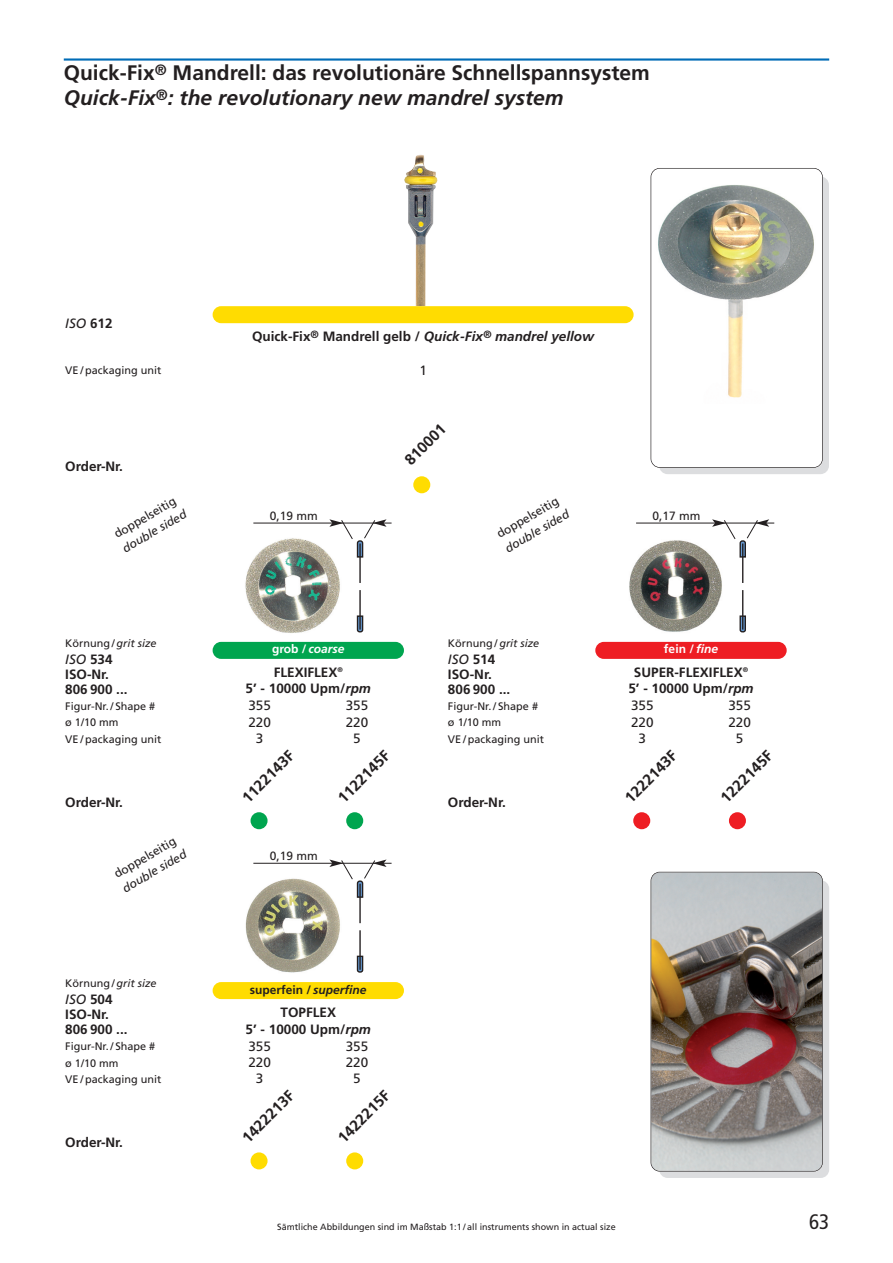
<style>
.page{position:relative;width:893px;height:1263px;background:#fff}
.page>*{position:absolute;margin:0;border:0;box-sizing:border-box;transform-origin:0 0}
.t1{font:700 21px/25.5px "Frutiger LT";color:#231f20}
.t2{font:condensed 21px "Frutiger LT";color:#231f20}
.t3{font:700 15.15px "Frutiger LT";color:#231f20}
.t4{font:700 13.5px/15px "Frutiger LT";color:#231f20;text-align:center}
.t5{font:13.5px/16.4px "Frutiger LT";color:#231f20;text-align:center}
.t6{font:italic 13.5px "Frutiger LT";color:#231f20}
.t7{font:12px/16.5px "Frutiger LT";color:#231f20}
.t8{font:700 12px "Frutiger LT";color:#231f20}
.t9{font:italic 700 12px "Frutiger LT";color:#fff}
.t10{font:700 12px "Frutiger LT";color:#fff}
.t11{font:10.8px/16.4px "Frutiger LT";color:#231f20}
.t12{font:9px "Frutiger LT";color:#231f20}
.s1{font-style:italic}
.s2{font-weight:700;font-style:normal}
.s3{font-weight:400;font-style:italic}
.s4{font-style:normal}
</style>
<div class="page">
<hr style="left:64px;top:58px;width:765px;height:3px;background:#006cb7">
<img style="left:404px;top:155px;width:34px;height:151px">
<div style="left:659px;top:176px;width:170px;height:298px;background:#dcdddf;border-radius:9px"></div>
<div style="left:651px;top:168px;width:172px;height:300px;background:#fff;border-radius:9px"></div>
<img style="left:658px;top:185px;width:156px;height:213px">
<div style="left:651px;top:168px;width:172px;height:300px;border:1px solid #231f20;border-radius:9px"></div>
<div style="left:659px;top:880px;width:170px;height:298px;background:#dcdddf;border-radius:9px"></div>
<img style="left:651px;top:872px;width:171px;height:299px;border-radius:9px">
<div style="left:651px;top:872px;width:172px;height:299px;border:1px solid #231f20;border-radius:9px"></div>
<div style="left:213px;top:306px;width:421px;height:17px;background:#ffdc01;border-radius:9px"></div>
<div style="left:213px;top:642px;width:191px;height:17px;background:#00a54f;border-radius:9px"></div>
<div style="left:413px;top:476px;width:17px;height:17px;background:#ffdc01;border-radius:50%"></div>
<div style="left:251px;top:812px;width:17px;height:17px;background:#00a54f;border-radius:50%"></div>
<div style="left:346px;top:812px;width:17px;height:17px;background:#00a54f;border-radius:50%"></div>
<svg style="left:356px;top:615px;width:8px;height:17px"></svg>
<hr style="left:359px;top:543px;width:2px;height:40px;background:#231f20">
<hr style="left:359px;top:590px;width:2px;height:40px;background:#231f20">
<hr style="left:253px;top:523px;width:139px;height:1px;background:#231f20">
<svg style="left:329px;top:519px;width:58px;height:39px"></svg>
<img style="left:244px;top:537px;width:98px;height:98px;border-radius:50%">
<div style="left:213px;top:982px;width:191px;height:17px;background:#ffdc01;border-radius:9px"></div>
<div style="left:251px;top:1152px;width:17px;height:17px;background:#ffdc01;border-radius:50%"></div>
<div style="left:346px;top:1152px;width:17px;height:17px;background:#ffdc01;border-radius:50%"></div>
<svg style="left:356px;top:955px;width:8px;height:18px"></svg>
<hr style="left:359px;top:884px;width:2px;height:39px;background:#231f20">
<hr style="left:359px;top:930px;width:2px;height:40px;background:#231f20">
<hr style="left:253px;top:863px;width:139px;height:1px;background:#231f20">
<svg style="left:329px;top:859px;width:58px;height:39px"></svg>
<img style="left:244px;top:877px;width:98px;height:98px;border-radius:50%">
<div style="left:595px;top:642px;width:192px;height:17px;background:#ee1d23;border-radius:9px"></div>
<div style="left:633px;top:812px;width:17px;height:17px;background:#ee1d23;border-radius:50%"></div>
<div style="left:729px;top:812px;width:17px;height:17px;background:#ee1d23;border-radius:50%"></div>
<svg style="left:739px;top:615px;width:7px;height:17px"></svg>
<hr style="left:742px;top:543px;width:1px;height:40px;background:#231f20">
<hr style="left:742px;top:590px;width:1px;height:40px;background:#231f20">
<hr style="left:636px;top:523px;width:138px;height:1px;background:#231f20">
<svg style="left:712px;top:519px;width:57px;height:39px"></svg>
<img style="left:627px;top:537px;width:98px;height:98px;border-radius:50%">
<p class="t1" style="left:64px;top:61px;width:588px">Quick-Fix<sup>®</sup> Mandrell: das revolutionäre Schnellspannsystem<br><span class="s1">Quick-Fix</span><sup>®</sup><span class="s1">: the revolutionary new mandrel system</span></p>
<p class="t6" style="left:65px;top:318px;width:49px">ISO <span class="s2">612</span></p>
<p class="t11" style="left:65px;top:363px;width:98px">VE / packaging unit</p>
<p class="t4" style="left:65px;top:460px;width:59px">Order-Nr.</p>
<p class="t7" style="left:111px;top:528px;width:74px;rotate:-30deg">doppelseitig <span class="s1">double sided</span></p>
<p class="t11" style="left:65px;top:636px;width:93px">Körnung / <span class="s1">grit size</span></p>
<p class="t4" style="left:65px;top:653px;width:64px;text-align:left"><span class="s3">ISO</span> 534<br>ISO-Nr.<br>806 900 ...</p>
<p class="t11" style="left:65px;top:699px;width:98px">Figur-Nr. / Shape # ø 1/10 mm<br>VE / packaging unit</p>
<p class="t4" style="left:65px;top:795px;width:59px">Order-Nr.</p>
<p class="t7" style="left:111px;top:868px;width:74px;rotate:-30deg">doppelseitig <span class="s1">double sided</span></p>
<p class="t11" style="left:65px;top:976px;width:93px">Körnung / <span class="s1">grit size</span></p>
<p class="t4" style="left:65px;top:993px;width:64px;text-align:left"><span class="s3">ISO</span> 504<br>ISO-Nr.<br>806 900 ...</p>
<p class="t11" style="left:65px;top:1039px;width:98px">Figur-Nr. / Shape # ø 1/10 mm<br>VE / packaging unit</p>
<p class="t4" style="left:65px;top:1136px;width:59px">Order-Nr.</p>
<p class="t4" style="left:252px;top:330px;width:344px">Quick-Fix<sup>®</sup> Mandrell gelb / <span class="s1">Quick-Fix</span><sup>®</sup> <span class="s1">mandrel yellow</span></p>
<p class="t5" style="left:419px;top:363px;width:9px">1</p>
<p class="t7" style="left:270px;top:509px;width:50px">0,19 mm</p>
<p class="t3" style="left:403px;top:458px;width:52px;rotate:-45deg">810001</p>
<p class="t7" style="left:494px;top:528px;width:74px;rotate:-30deg">doppelseitig <span class="s1">double sided</span></p>
<p class="t7" style="left:652px;top:509px;width:50px">0,17 mm</p>
<p class="t9" style="left:272px;top:644px;width:74px"><span class="s4">grob /</span> coarse</p>
<p class="t4" style="left:246px;top:665px;width:127px;line-height:16.5px">FLEXIFLEX<sup>®<br></sup>5’ - 10000 Upm/<span class="s1">rpm</span></p>
<p class="t5" style="left:248px;top:699px;width:24px">355<br>220<br>3</p>
<p class="t5" style="left:346px;top:699px;width:24px">355<br>220<br>5</p>
<p class="t3" style="left:240px;top:796px;width:68px;rotate:-45deg">1122143F</p>
<p class="t3" style="left:336px;top:796px;width:68px;rotate:-45deg">1122145F</p>
<p class="t7" style="left:270px;top:849px;width:50px">0,19 mm</p>
<p class="t11" style="left:448px;top:636px;width:93px">Körnung / <span class="s1">grit size</span></p>
<p class="t4" style="left:448px;top:653px;width:64px;text-align:left"><span class="s3">ISO</span> 514<br>ISO-Nr.<br>806 900 ...</p>
<p class="t11" style="left:448px;top:699px;width:98px">Figur-Nr. / Shape # ø 1/10 mm<br>VE / packaging unit</p>
<p class="t4" style="left:448px;top:795px;width:59px">Order-Nr.</p>
<p class="t10" style="left:664px;top:644px;width:56px">fein / <span class="s1">fine</span></p>
<p class="t4" style="left:628px;top:665px;width:127px;line-height:16.5px">SUPER-FLEXIFLEX<sup>®<br></sup>5’ - 10000 Upm/<span class="s1">rpm</span></p>
<p class="t5" style="left:631px;top:699px;width:24px">355<br>220<br>3</p>
<p class="t5" style="left:728px;top:699px;width:24px">355<br>220<br>5</p>
<p class="t3" style="left:623px;top:796px;width:68px;rotate:-45deg">1222143F</p>
<p class="t3" style="left:719px;top:796px;width:68px;rotate:-45deg">1222145F</p>
<p class="t8" style="left:250px;top:985px;width:118px">superfein / <span class="s1">superfine</span></p>
<p class="t4" style="left:246px;top:1005px;width:127px;line-height:16.5px">TOPFLEX<br>5’ - 10000 Upm/<span class="s1">rpm</span></p>
<p class="t5" style="left:248px;top:1039px;width:24px">355<br>220<br>3</p>
<p class="t5" style="left:346px;top:1039px;width:24px">355<br>220<br>5</p>
<p class="t3" style="left:240px;top:1136px;width:68px;rotate:-45deg">1422213F</p>
<p class="t3" style="left:336px;top:1136px;width:68px;rotate:-45deg">1422215F</p>
<p class="t12" style="left:277px;top:1223px;width:340px">Sämtliche Abbildungen sind im Maßstab 1:1 / all instruments shown in actual size</p>
<p class="t2" style="left:809px;top:1213px;width:22px">63</p>
</div>
